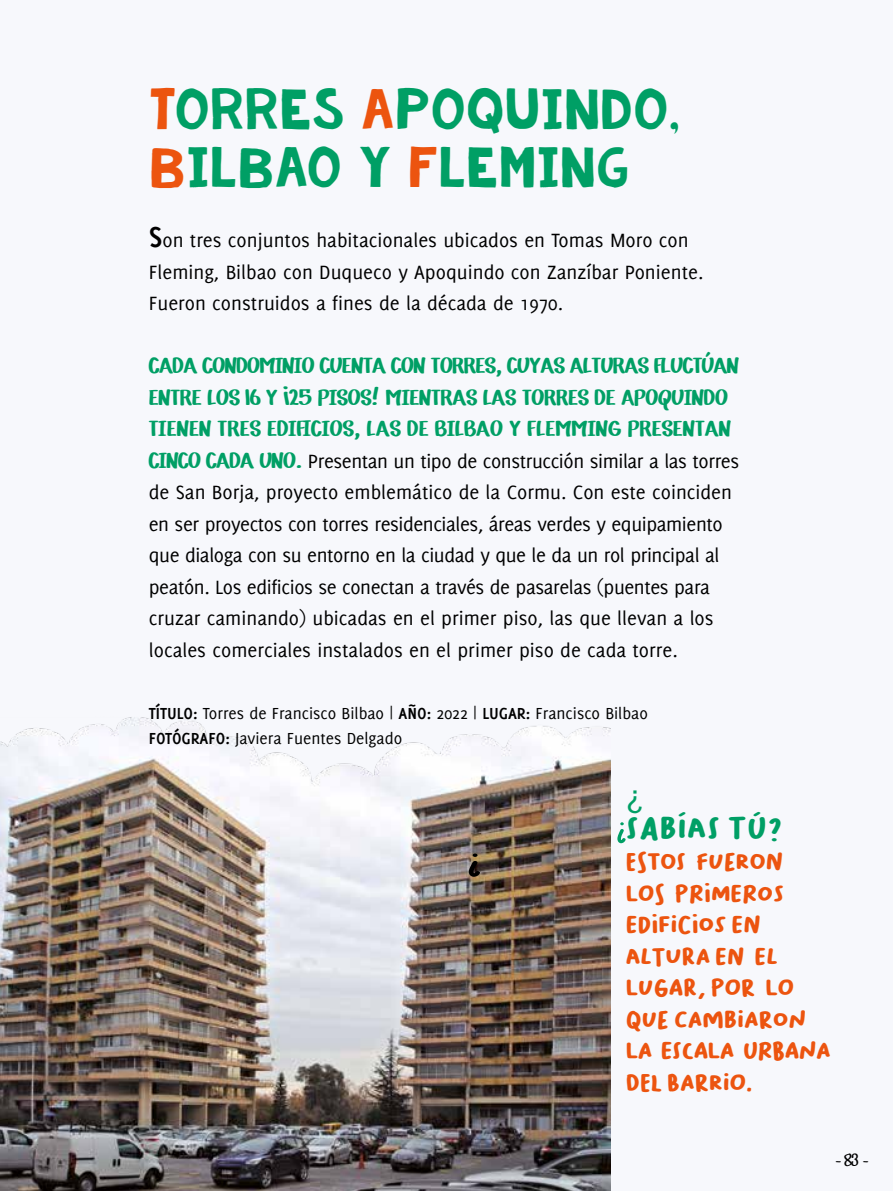
<style>
.page{position:relative;width:893px;height:1191px;background:#f7f8fc}
.page>*{position:absolute;margin:0;border:0;box-sizing:border-box;transform-origin:0 0}
.t1{font:42px/57.8px "KG Summer Storm Rough";color:#009f65}
.t2{font:31.5px/31.5px "VTC Komika Hand One";letter-spacing:-.01em;color:#009f65}
.t3{font:31.5px "Bakso Sapi";color:#009f65}
.t4{font:24.5px/31.5px "Bakso Sapi";letter-spacing:-.05em;color:#ec540f}
.t5{font:21px/31.5px "Delicious";letter-spacing:-.02em;color:#000}
.t6{font:21px/31.5px "Delicious";color:#000}
.t7{font:17.5px/24.5px "Delicious";color:#000}
.t8{font:15.75px "CF Jack Story";color:#000}
.s1{color:#ec540f}
.s2{font-weight:700;font-size:31.5px}
.s3{font-family:"VTC Komika Hand One";font-size:31.5px;color:#009f65}
.s4{font-weight:700}
</style>
<div class="page">
<img style="left:0;top:717px;width:610px;height:474px">
<svg style="left:469px;top:853px;width:11px;height:23px"></svg>
<svg style="left:617px;top:822px;width:9px;height:21px"></svg>
<h1 class="t1" style="left:149px;top:86px;width:533px"><span class="s1">T</span>ORRES <span class="s1">A</span>POQUINDO,<br><span class="s1">B</span>ILBAO Y <span class="s1">F</span>LEMING</h1>
<p class="t6" style="left:149px;top:224px;width:556px"><span class="s2">S</span>on tres conjuntos habitacionales ubicados en Tomas Moro con<br>Fleming, Bilbao con Duqueco y Apoquindo con Zanzíbar Poniente.<br>Fueron construidos a fines de la década de 1970.</p>
<h2 class="t2" style="left:149px;top:350px;width:592px">Cada condominio cuenta con torres, cuyas alturas fluctúan entre los 16 y ¡25 pisos! Mientras las torres de Apoquindo tienen tres edificios, las de Bilbao y Flemming presentan</h2>
<p class="t5" style="left:149px;top:445px;width:592px"><span class="s3">cinco cada uno.</span> Presentan un tipo de construcción similar a las torres de San Borja, proyecto emblemático de la Cormu. Con este coinciden en ser proyectos con torres residenciales, áreas verdes y equipamiento que dialoga con su entorno en la ciudad y que le da un rol principal al peatón. Los edificios se conectan a través de pasarelas (puentes para cruzar caminando) ubicadas en el primer piso, las que llevan a los locales comerciales instalados en el primer piso de cada torre.</p>
<p class="t7" style="left:149px;top:701px;width:501px"><span class="s4">TÍTULO:</span> Torres de Francisco Bilbao | <span class="s4">AÑO:</span> 2022 | <span class="s4">LUGAR:</span> Francisco Bilbao<br><span class="s4">FOTÓGRAFO:</span> Javiera Fuentes Delgado</p>
<h2 class="t3" style="left:625px;top:809px;width:159px">Sabías tú?</h2>
<p class="t4" style="left:625px;top:846px;width:205px">Estos fueron los primeros edificios en altura en el lugar, por lo que cambiaron la escala urbana del barrio.</p>
<p class="t8" style="left:835px;top:1150px;width:35px">- 83 -</p>
</div>
